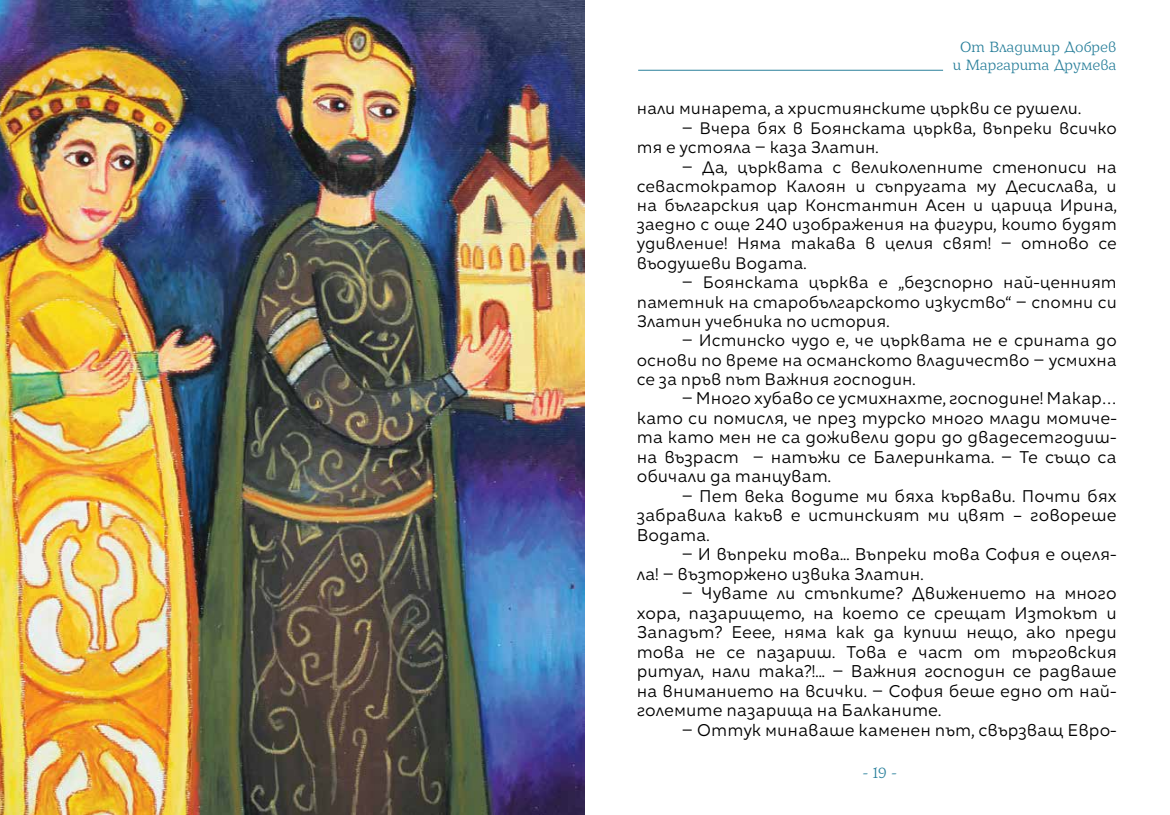
<style>
.page{position:relative;width:1170px;height:815px;background:#fff}
.page>*{position:absolute;margin:0;border:0;box-sizing:border-box;transform-origin:0 0}
.t1{font:16.25px/19.5px "Kometa";color:#000;text-align:justify}
.t2{font:15.88px/19.2px "Kometa";color:#000;text-align:justify}
.t3{font:15px/18px "Barkentina 2";color:#2a809b;text-align:center}
.s1{font-size:16.25px}
</style>
<div class="page">
<hr style="left:638px;top:70px;width:305px;height:1px;background:#2a809b">
<img style="left:0;top:0;width:584px;height:815px">
<p class="t3" style="left:952px;top:38px;width:165px">От Владимир Добрев и Маргарита Друмева</p>
<p class="t2" style="left:636px;top:98px;width:446px">нали минарета, а християнските църкви се рушели.</p>
<p class="t2" style="left:636px;top:118px;width:481px;text-indent:45px"><span class="s1">–</span> Вчера бях в Боянската църква, въпреки всичко тя е устояла <span class="s1">–</span> каза Златин.</p>
<p class="t2" style="left:636px;top:157px;width:481px;text-indent:45px"><span class="s1">–</span> Да, църквата с великолепните стенописи на севастократор Калоян и съпругата му Десислава, и на българския цар Константин Асен и царица Ирина, заедно с още 240 изображения на фигури, които будят удивление! Няма такава в целия свят! <span class="s1">–</span> отново се въодушеви Водата.</p>
<p class="t2" style="left:636px;top:272px;width:481px;text-indent:45px"><span class="s1">–</span> Боянската църква е „безспорно най-ценният паметник на старобългарското изкуство“ <span class="s1">–</span> спомни си Златин учебника по история.</p>
<p class="t2" style="left:636px;top:331px;width:481px;text-indent:45px"><span class="s1">–</span> Истинско чудо е, че църквата не е срината до основи по време на османското владичество <span class="s1">–</span> усмихна се за пръв път Важния господин.</p>
<p class="t1" style="left:636px;top:388px;width:481px;text-indent:45px">– Много хубаво се усмихнахте, господине! Макар… като си помисля, че през турско много млади момиче&shy;та като мен не са доживели дори до двадесетгодиш&shy;на възраст – натъжи се Балеринката. – Те също са обичали да танцуват.</p>
<p class="t1" style="left:636px;top:486px;width:481px;text-indent:45px">– Пет века водите ми бяха кървави. Почти бях забравила какъв е истинският ми цвят – говореше Водата.</p>
<p class="t1" style="left:636px;top:544px;width:481px;text-indent:45px">– И въпреки това... Въпреки това София е оцеля&shy;ла! – възторжено извика Златин.</p>
<p class="t1" style="left:636px;top:583px;width:481px;text-indent:45px">– Чувате ли стъпките? Движението на много хора, пазарището, на което се срещат Изтокът и Западът? Ееее, няма как да купиш нещо, ако преди това не се пазариш. Това е част от търговския ритуал, нали така?!... – Важния господин се радваше на вниманието на всички. – София беше едно от най&shy;големите пазарища на Балканите.</p>
<p class="t1" style="left:681px;top:720px;width:436px">– Оттук минаваше каменен път, свързващ Евро-</p>
<p class="t3" style="left:862px;top:764px;width:35px">- 19 -</p>
</div>
